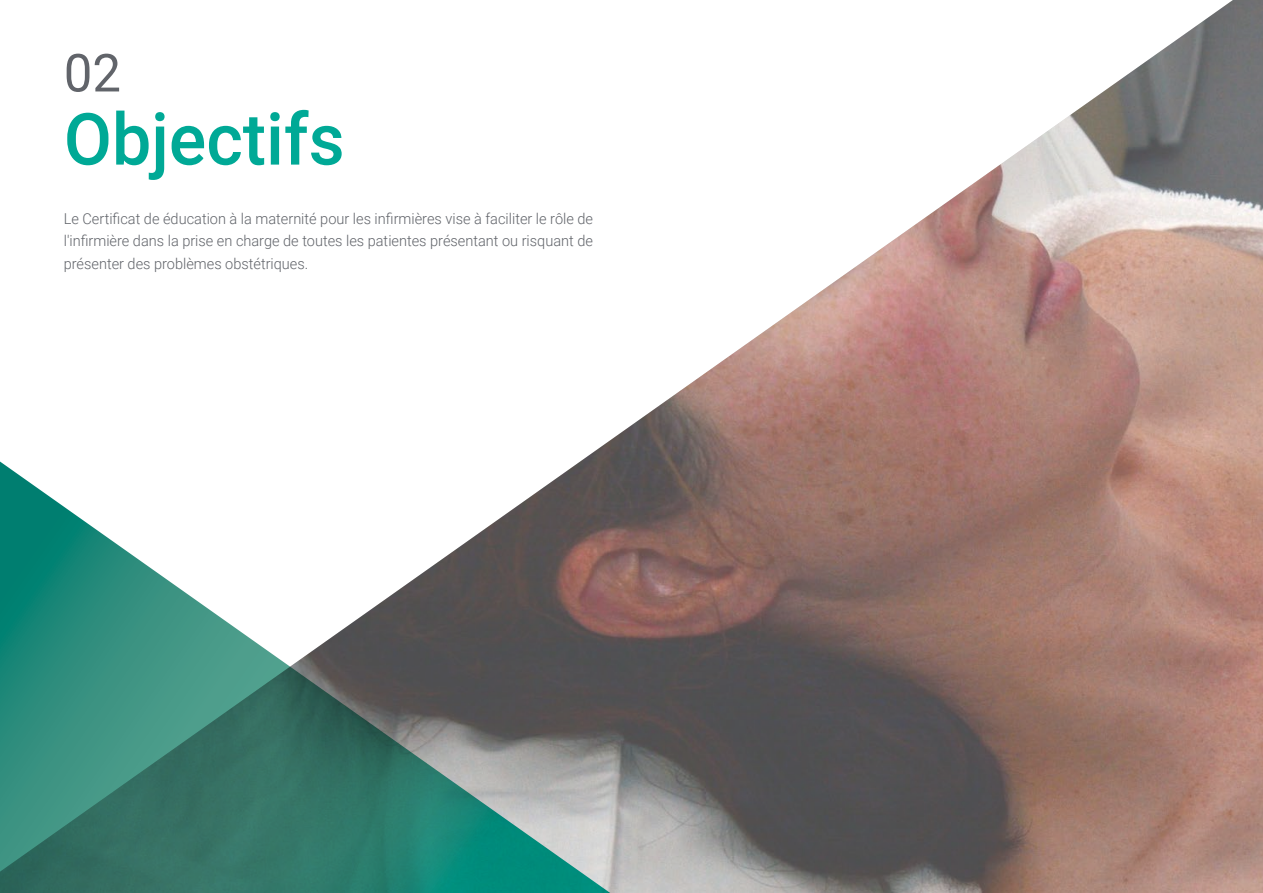
<style>
.page{position:relative;width:1263px;height:893px;background:#fff}
.page>*{position:absolute;margin:0;border:0;box-sizing:border-box;transform-origin:0 0}
.t1{font:500 72px "Roboto";color:#00a996}
.t2{font:52.5px "Roboto";color:#61646a}
.t3{font:300 15px/22.5px "Roboto";color:#61646a;text-align:justify}
</style>
<div class="page">
<img style="left:602px;top:0;width:661px;height:893px">
<svg style="left:0;top:446px;width:640px;height:447px"></svg>
<h2 class="t2" style="left:64px;top:36px;width:59px">02</h2>
<h1 class="t1" style="left:64px;top:89px;width:282px">Objectifs</h1>
<p class="t3" style="left:64px;top:207px;width:531px">Le Certificat de éducation à la maternité pour les infirmières vise à faciliter le rôle de l'infirmière dans la prise en charge de toutes les patientes présentant ou risquant de présenter des problèmes obstétriques.</p>
</div>
